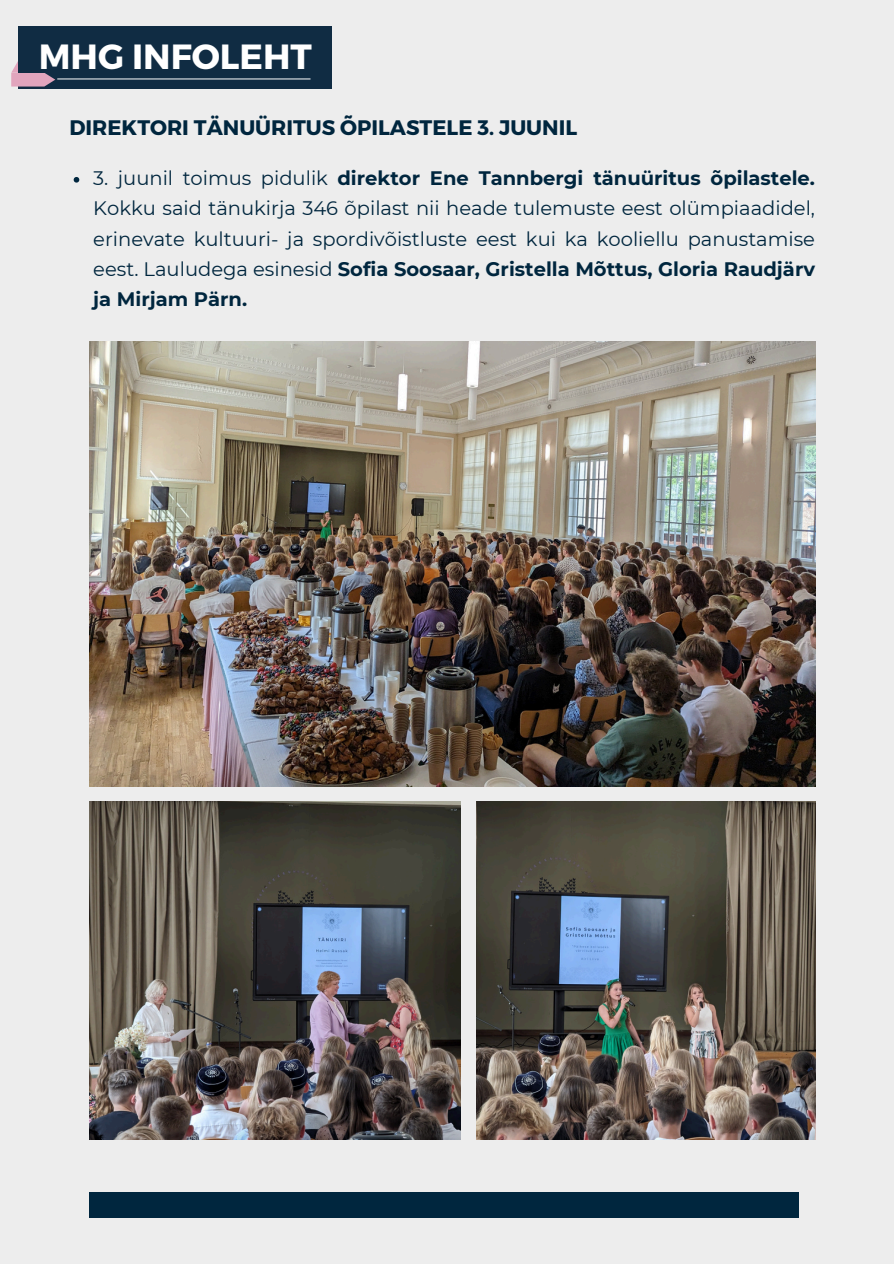
<style>
.page{position:relative;width:894px;height:1264px;background:#fff}
.page>*{position:absolute;margin:0;border:0;box-sizing:border-box;transform-origin:0 0}
.t1{font:700 34.95px "Montserrat";color:#fff}
.t2{font:700 21px "Montserrat";color:#00263e}
.t3{font:19.5px/30.3px "Montserrat";color:#00263e;text-align:justify}
.s1{font-weight:700}
</style>
<div class="page">
<div style="left:0;top:0;width:893px;height:1263px;background:#ededed"></div>
<div style="left:89px;top:1191px;width:709px;height:26px;background:#00263e"></div>
<div style="left:18px;top:27px;width:314px;height:62px;background:#102c43"></div>
<svg style="left:11px;top:61px;width:44px;height:26px"></svg>
<hr style="left:57px;top:78px;width:253px;height:1px;background:#fff">
<img style="left:89px;top:342px;width:726px;height:444px">
<img style="left:89px;top:801px;width:372px;height:338px">
<img style="left:476px;top:801px;width:339px;height:338px">
<svg style="left:74px;top:177px;width:5px;height:6px"></svg>
<h1 class="t1" style="left:39px;top:34px;width:274px">MHG INFOLEHT</h1>
<p class="t2" style="left:69px;top:114px;width:509px">DIREKTORI TÄNUÜRITUS ÕPILASTELE 3. JUUNIL</p>
<p class="t3" style="left:93px;top:163px;width:723px">3. juunil toimus pidulik <span class="s1">direktor Ene Tannbergi tänuüritus õpilastele.<br></span>Kokku said tänukirja 346 õpilast nii heade tulemuste eest olümpiaadidel, erinevate kultuuri- ja spordivõistluste eest kui ka kooliellu panustamise eest. Lauludega esinesid <span class="s1">Sofia Soosaar, Gristella Mõttus, Gloria Raudjärv ja Mirjam Pärn.</span></p>
</div>
